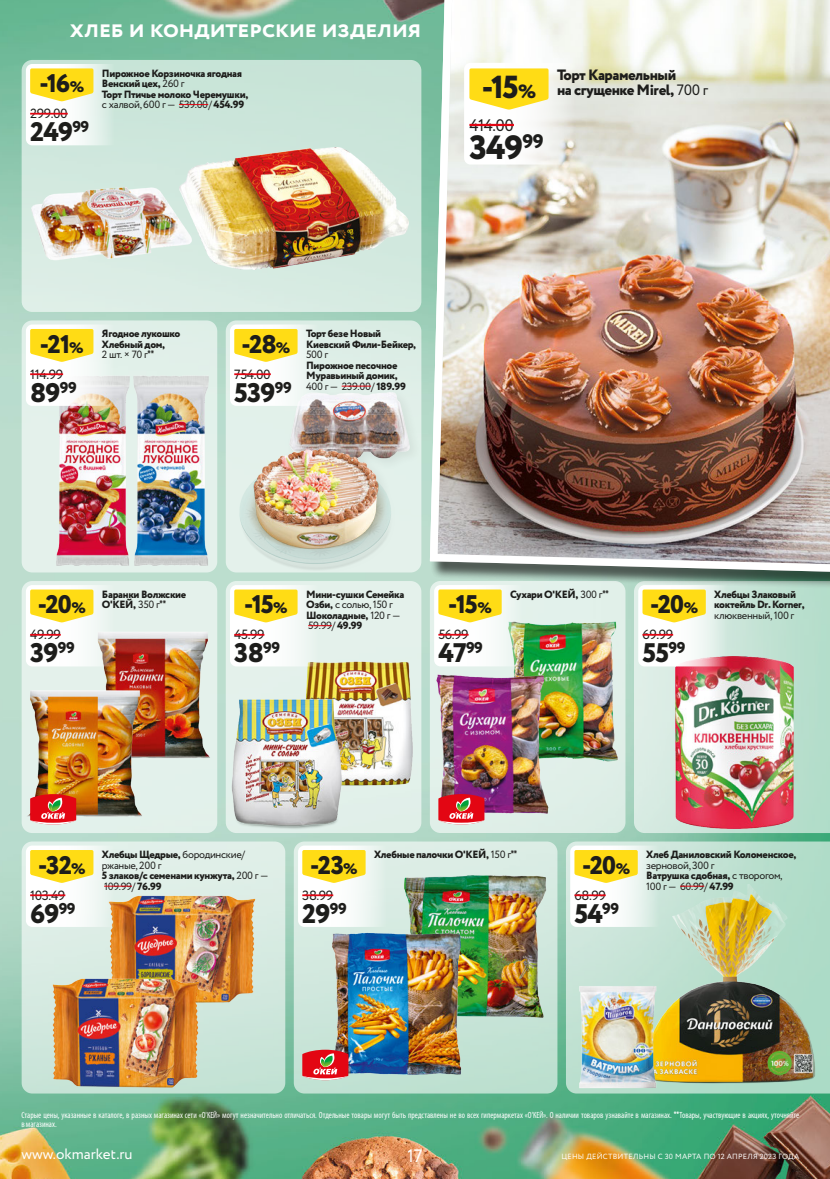
<style>
.page{position:relative;width:830px;height:1179px;background:#fff}
.page>*{position:absolute;margin:0;border:0;box-sizing:border-box;transform-origin:0 0}
.t1{font:800 33.6px "Circe";color:#1d1d1b}
.t2{font:800 31.8px "Circe";color:#1d1d1b}
.t3{font:800 26.85px "Circe";letter-spacing:-.03em;color:#1d1d1b}
.t4{font:800 25.5px "Circe";letter-spacing:-.035em;color:#1d1d1b}
.t5{font:700 24px "Circe";color:#fff}
.t6{font:18px "Circe";color:#fff}
.t7{font:16.65px "Circe";color:#1d1d1b}
.t8{font:800 15px/15px "Circe";letter-spacing:-.03em;color:#1d1d1b}
.t9{font:15px "Circe";color:#fff}
.t10{font:13.35px "Circe";letter-spacing:-.03em;color:#1d1d1b}
.t11{font:800 10.5px/10.5px "Circe";letter-spacing:-.03em;color:#1d1d1b}
.t12{font:10.5px/10.5px "Circe";letter-spacing:-.03em;color:#1d1d1b}
.t13{font:condensed 9px/9px "Myriad Pro";color:#fff;scale:.95 1}
.t14{font:7.5px "Circe";letter-spacing:.03em;color:#fff}
.s1{font-size:15.3px}
.s2{font-weight:400}
.s3{font-size:19.2px}
.s4{font-family:"PT Sans";font-weight:700;font-stretch:condensed}
.s5{font-weight:800}
.s6{font-family:"PT Sans";font-weight:700}
</style>
<div class="page">
<img style="left:0;top:0;width:830px;height:1179px">
<svg style="left:634px;top:589px;width:196px;height:244px;background:#c4e2d4"></svg>
<img style="left:676px;top:656px;width:117px;height:172px">
<svg style="left:638px;top:585px;width:98px;height:81px"></svg>
<hr style="left:642px;top:634px;width:31px;height:1px;background:#e30613">
<svg style="left:642px;top:589px;width:64px;height:33px;background:#fee034"></svg>
<div style="left:22px;top:841px;width:263px;height:252px;background:linear-gradient(to bottom,#e5f1eb,#c5e3d6);border-radius:11px"></div>
<img style="left:107px;top:894px;width:150px;height:109px">
<img style="left:51px;top:978px;width:150px;height:110px">
<svg style="left:26px;top:845px;width:98px;height:82px"></svg>
<hr style="left:30px;top:894px;width:35px;height:2px;background:#e30613">
<svg style="left:30px;top:850px;width:63px;height:33px;background:#fee032"></svg>
<svg style="left:104px;top:885px;width:28px;height:1px"></svg>
<div style="left:226px;top:320px;width:195px;height:252px;background:#ddeee7;border-radius:11px"></div>
<div style="left:237px;top:388px;width:184px;height:184px;background:#e2f1eb"></div>
<img style="left:290px;top:392px;width:120px;height:65px">
<img style="left:240px;top:441px;width:160px;height:129px">
<svg style="left:230px;top:324px;width:98px;height:82px;fill:#f7faf9"></svg>
<hr style="left:234px;top:373px;width:37px;height:2px;background:#e30613">
<svg style="left:234px;top:329px;width:64px;height:33px;background:#fee034"></svg>
<svg style="left:342px;top:386px;width:29px;height:1px"></svg>
<div style="left:294px;top:841px;width:263px;height:252px;background:linear-gradient(to bottom,#e3f0ea,#bfe0d2);border-radius:11px"></div>
<img style="left:396px;top:859px;width:161px;height:197px">
<img style="left:314px;top:866px;width:165px;height:227px">
<svg style="left:302px;top:1049px;width:46px;height:31px"></svg>
<div style="left:298px;top:845px;width:98px;height:82px;background:linear-gradient(to right,#fff,#e0efe8);border-radius:6px"></div>
<hr style="left:302px;top:894px;width:31px;height:2px;background:#e30613">
<svg style="left:302px;top:850px;width:64px;height:33px;background:#fee034"></svg>
<div style="left:22px;top:320px;width:195px;height:252px;background:#e4f1eb;border-radius:11px"></div>
<img style="left:134px;top:376px;width:74px;height:190px">
<img style="left:56px;top:376px;width:74px;height:190px">
<svg style="left:26px;top:324px;width:98px;height:82px"></svg>
<hr style="left:30px;top:373px;width:33px;height:2px;background:#e30613">
<svg style="left:30px;top:329px;width:63px;height:33px;background:#fee032"></svg>
<svg style="left:566px;top:841px;width:264px;height:252px;background:#bee0d1"></svg>
<img style="left:636px;top:884px;width:185px;height:209px">
<img style="left:572px;top:979px;width:91px;height:114px">
<svg style="left:570px;top:845px;width:98px;height:82px"></svg>
<hr style="left:574px;top:894px;width:32px;height:2px;background:#e30613">
<svg style="left:574px;top:850px;width:64px;height:33px;background:#fee034"></svg>
<svg style="left:680px;top:885px;width:24px;height:1px"></svg>
<div style="left:22px;top:60px;width:399px;height:252px;background:linear-gradient(to right,#d7ebe2,#cae5d9);border-radius:11px"></div>
<img style="left:29px;top:141px;width:164px;height:163px">
<img style="left:180px;top:147px;width:228px;height:123px">
<div style="left:26px;top:64px;width:98px;height:81px;background:linear-gradient(to right,#fff,#d2e9df);border-radius:6px"></div>
<hr style="left:30px;top:113px;width:38px;height:2px;background:#e30613">
<svg style="left:30px;top:68px;width:63px;height:33px;background:#fee032"></svg>
<svg style="left:179px;top:104px;width:29px;height:1px"></svg>
<img style="left:426px;top:0;width:404px;height:576px">
<svg style="left:464px;top:63px;width:122px;height:101px"></svg>
<hr style="left:469px;top:124px;width:45px;height:2px;background:#e30613">
<svg style="left:469px;top:68px;width:80px;height:42px;background:#fee037"></svg>
<div style="left:226px;top:581px;width:195px;height:252px;background:#e4f1eb;border-radius:11px"></div>
<img style="left:249px;top:626px;width:171px;height:203px">
<img style="left:226px;top:688px;width:127px;height:145px">
<svg style="left:230px;top:585px;width:98px;height:81px;fill:#f8fbf9"></svg>
<hr style="left:234px;top:634px;width:30px;height:1px;background:#e30613">
<svg style="left:234px;top:589px;width:64px;height:33px;background:#fee034"></svg>
<svg style="left:308px;top:625px;width:24px;height:1px"></svg>
<div style="left:430px;top:581px;width:195px;height:252px;background:#e0efe8;border-radius:11px"></div>
<img style="left:532px;top:621px;width:86px;height:141px">
<img style="left:430px;top:643px;width:131px;height:188px">
<svg style="left:438px;top:794px;width:46px;height:30px"></svg>
<img style="left:434px;top:585px;width:98px;height:81px;border-radius:6px">
<hr style="left:438px;top:634px;width:31px;height:1px;background:#e30613">
<svg style="left:438px;top:589px;width:64px;height:33px;background:#fee034"></svg>
<div style="left:22px;top:581px;width:195px;height:252px;background:#e4f1eb;border-radius:11px"></div>
<img style="left:76px;top:632px;width:134px;height:126px">
<img style="left:27px;top:679px;width:131px;height:146px">
<svg style="left:30px;top:794px;width:46px;height:30px"></svg>
<svg style="left:26px;top:585px;width:98px;height:81px;fill:#f8fbf9"></svg>
<hr style="left:30px;top:634px;width:31px;height:1px;background:#e30613">
<svg style="left:30px;top:589px;width:63px;height:33px;background:#fee032"></svg>
<h3 class="t5" style="left:70px;top:13px;width:353px">хлеб и кондитерские изделия</h3>
<h3 class="t4" style="left:39px;top:66px;width:46px">-16<span class="s1">%</span></h3>
<p class="t11" style="left:102px;top:68px;width:148px">Пирожное Корзиночка ягодная<br>Венский цех, <span class="s2">260 г<br></span>Торт Птичье молоко Черемушки, <span class="s2">с халвой, 600 г — 539.00/</span> 454.99</p>
<p class="t10" style="left:30px;top:105px;width:39px">299.00</p>
<h3 class="t3" style="left:30px;top:114px;width:61px">249<sup>99</sup></h3>
<h2 class="t2" style="left:482px;top:66px;width:56px">-15<span class="s3">%</span></h2>
<h3 class="t8" style="left:557px;top:68px;width:153px">Торт Карамельный<br>на сгущенке Mirel, <span class="s2">700 г</span></h3>
<h3 class="t7" style="left:469px;top:114px;width:46px">414.00</h3>
<h1 class="t1" style="left:469px;top:125px;width:76px">349<sup>99</sup></h1>
<h3 class="t4" style="left:40px;top:327px;width:45px">-21<span class="s1">%</span></h3>
<p class="t11" style="left:102px;top:329px;width:80px">Ягодное лукошко<br>Хлебный дом,<br><span class="s2">2 шт. × 70 г</span><span class="s4">**</span></p>
<p class="t10" style="left:30px;top:365px;width:34px">114.99</p>
<h3 class="t3" style="left:30px;top:374px;width:48px">89<sup>99</sup></h3>
<h3 class="t4" style="left:241px;top:327px;width:51px">-28<span class="s1">%</span></h3>
<p class="t11" style="left:306px;top:329px;width:112px">Торт безе Новый<br>Киевский Фили-Бейкер,</p>
<p class="t12" style="left:306px;top:350px;width:24px">500 г</p>
<p class="t11" style="left:306px;top:360px;width:101px">Пирожное песочное<br>Муравьиный домик,<br><span class="s2">400 г — 239.00/</span> 189.99</p>
<p class="t10" style="left:234px;top:365px;width:38px">754.00</p>
<h3 class="t3" style="left:234px;top:374px;width:59px">539<sup>99</sup></h3>
<h3 class="t4" style="left:38px;top:587px;width:50px">-20<span class="s1">%</span></h3>
<p class="t11" style="left:102px;top:589px;width:86px">Баранки Волжские<br>О'КЕЙ, <span class="s2">350 г</span><span class="s4">**</span></p>
<p class="t10" style="left:30px;top:626px;width:32px">49.99</p>
<h3 class="t4" style="left:244px;top:587px;width:45px">-15<span class="s1">%</span></h3>
<p class="t11" style="left:306px;top:589px;width:100px">Мини-сушки Семейка<br>Озби, <span class="s2">с солью, 150 г<br></span>Шоколадные, <span class="s2">120 г —<br>59.99/</span> 49.99</p>
<p class="t10" style="left:234px;top:626px;width:32px">45.99</p>
<h3 class="t4" style="left:448px;top:587px;width:45px">-15<span class="s1">%</span></h3>
<p class="t10" style="left:438px;top:626px;width:32px">56.99</p>
<p class="t11" style="left:510px;top:589px;width:100px">Сухари О'КЕЙ, <span class="s2">300 г</span><span class="s4">**</span></p>
<h3 class="t4" style="left:650px;top:587px;width:50px">-20<span class="s1">%</span></h3>
<p class="t11" style="left:714px;top:589px;width:92px">Хлебцы Злаковый коктейль Dr. Korner,</p>
<p class="t12" style="left:714px;top:610px;width:82px">клюквенный, 100 г</p>
<p class="t10" style="left:642px;top:626px;width:32px">69.99</p>
<h3 class="t3" style="left:30px;top:635px;width:46px">39<sup>99</sup></h3>
<h3 class="t3" style="left:234px;top:635px;width:47px">38<sup>99</sup></h3>
<h3 class="t3" style="left:438px;top:635px;width:46px">47<sup>99</sup></h3>
<h3 class="t3" style="left:642px;top:635px;width:44px">55<sup>99</sup></h3>
<h3 class="t4" style="left:38px;top:847px;width:49px">-32<span class="s1">%</span></h3>
<p class="t11" style="left:102px;top:850px;width:168px">Хлебцы Щедрые, <span class="s2">бородинские/ ржаные, 200 г<br></span>5 злаков/с семенами кунжута, <span class="s2">200 г —<br>109.99/</span> 76.99</p>
<p class="t10" style="left:30px;top:886px;width:37px">103.49</p>
<h3 class="t4" style="left:310px;top:847px;width:49px">-23<span class="s1">%</span></h3>
<p class="t10" style="left:302px;top:886px;width:32px">38.99</p>
<p class="t11" style="left:374px;top:850px;width:145px">Хлебные палочки О'КЕЙ, <span class="s2">150 г</span><span class="s4">**</span></p>
<h3 class="t4" style="left:582px;top:847px;width:50px">-20<span class="s1">%</span></h3>
<p class="t10" style="left:574px;top:886px;width:33px">68.99</p>
<p class="t11" style="left:646px;top:850px;width:152px">Хлеб Даниловский Коломенское,</p>
<p class="t12" style="left:646px;top:860px;width:138px">зерновой, 300 г<br><span class="s5">Ватрушка сдобная,</span> с творогом,<br>100 г — 60.99/ <span class="s5">47.99</span></p>
<h3 class="t3" style="left:30px;top:895px;width:47px">69<sup>99</sup></h3>
<h3 class="t3" style="left:302px;top:895px;width:46px">29<sup>99</sup></h3>
<h3 class="t3" style="left:574px;top:895px;width:46px">54<sup>99</sup></h3>
<p class="t13" style="left:22px;top:1110px;width:820px">Старые цены, указанные в каталоге, в разных магазинах сети «О'КЕЙ» могут незначительно отличаться. Отдельные товары могут быть представлены не во всех гипермаркетах «О'КЕЙ». О наличии товаров узнавайте в магазинах. <span class="s6">**</span>Товары, участвующие в акциях, уточняйте в магазинах.</p>
<h3 class="t9" style="left:22px;top:1144px;width:113px">www.okmarket.ru</h3>
<h3 class="t6" style="left:407px;top:1143px;width:17px">17</h3>
<p class="t14" style="left:561px;top:1151px;width:239px">ЦЕНЫ ДЕЙСТВИТЕЛЬНЫ с 30 марта по 12 апреля 2023 ГОДА</p>
</div>
